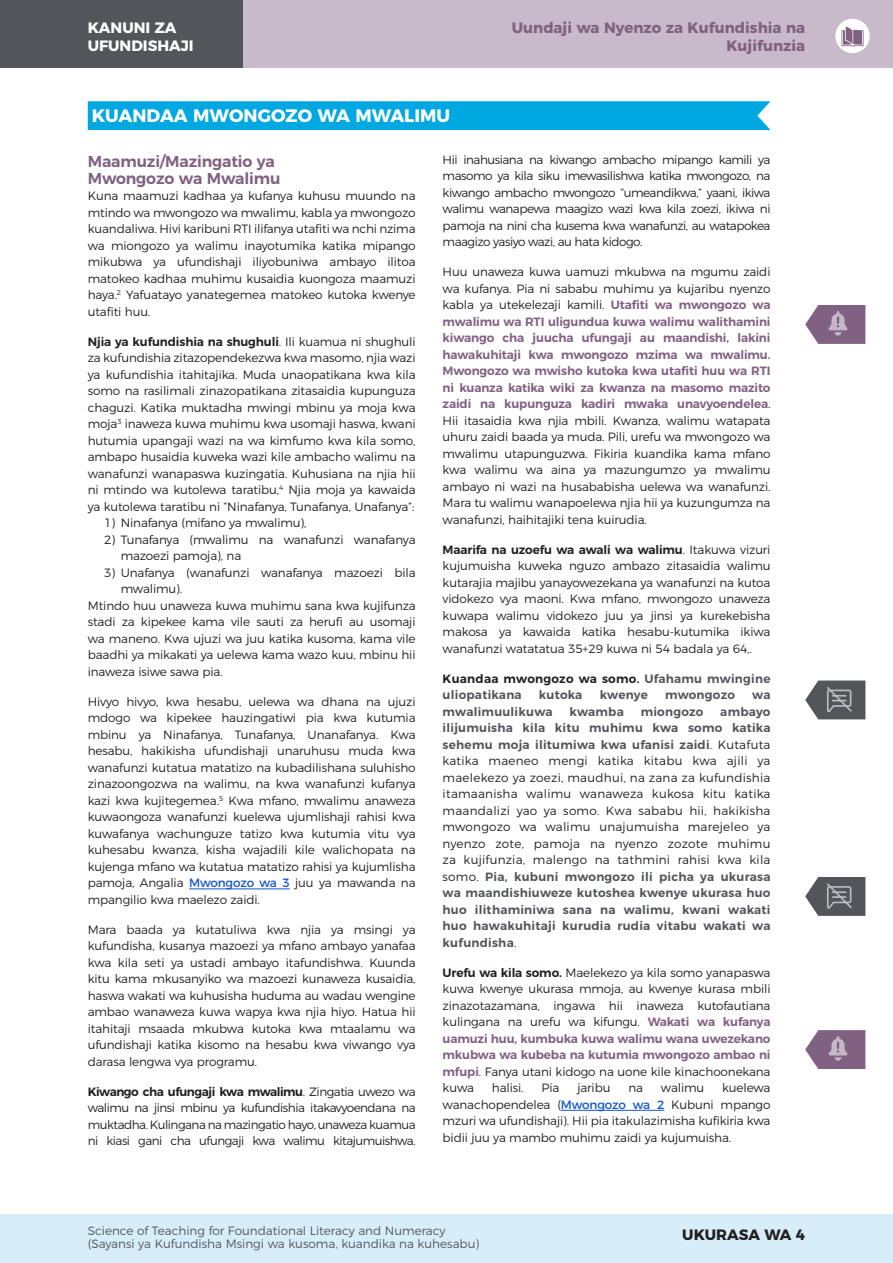
<style>
.page{position:relative;width:893px;height:1263px;background:#fff}
.page>*{position:absolute;margin:0;border:0;box-sizing:border-box;transform-origin:0 0}
.PED_head{font:700 18px "Montserrat";color:#fff}
.PED_SH{font:600 15.75px/16.5px "Montserrat";letter-spacing:-.01em;color:#816182}
.t1{font:700 15px/18px "Montserrat";color:#816182;text-align:right}
.t2{font:700 15px/18px "Montserrat";color:#fff}
.t3{font:700 15px "Montserrat";color:#231f20}
.PED_body{font:300 12px/16.5px "Montserrat";letter-spacing:-.01em;color:#231f20;text-align:justify}
.t4{font:300 12px/13.5px "Montserrat";color:#54555a}
.PED_body-2{font:600 12px/16.5px "Montserrat";letter-spacing:.02em;color:#54555a}
.s1{font-weight:600}
.s2{font-weight:400;color:#15c}
.s3{font-weight:600;color:#816182}
.s4{color:#231f20}
.s5{font-weight:600;color:#54555a}
</style>
<div class="page">
<div style="left:0;top:0;width:893px;height:67px;background:#c9bacb"></div>
<div style="left:0;top:0;width:242px;height:67px;background:#54555a"></div>
<div style="left:0;top:1214px;width:893px;height:49px;background:#d7edfa"></div>
<div style="left:835px;top:19px;width:35px;height:34px;background:#fff;border-radius:50%"></div>
<svg style="left:841px;top:27px;width:22px;height:19px"></svg>
<hr style="left:189px;top:889px;width:101px;height:1px;background:#15c">
<hr style="left:561px;top:1110px;width:103px;height:1px;background:#15c">
<svg style="left:805px;top:305px;width:60px;height:39px;background:#967b97"></svg>
<svg style="left:805px;top:680px;width:60px;height:39px;background:#737377"></svg>
<svg style="left:805px;top:877px;width:60px;height:39px;background:#717276"></svg>
<svg style="left:805px;top:1030px;width:60px;height:39px;background:#967b97"></svg>
<div style="left:88px;top:101px;width:682px;height:29px;background:#00a8e2"></div>
<p class="t2" style="left:88px;top:18px;width:107px">KANUNI ZA<br>UFUNDISHAJI</p>
<p class="PED_head" style="left:92px;top:100px;width:360px">KUANDAA MWONGOZO WA MWALIMU</p>
<p class="t1" style="left:512px;top:18px;width:295px">Uundaji wa Nyenzo za Kufundishia na<br>Kujifunzia</p>
<p class="PED_SH" style="left:88px;top:152px;width:194px">Maamuzi/Mazingatio ya<br>Mwongozo wa Mwalimu</p>
<p class="PED_body" style="left:88px;top:187px;width:329px">Kuna maamuzi kadhaa ya kufanya kuhusu muundo na mtindo wa mwongozo wa mwalimu, kabla ya mwongozo kuandaliwa. Hivi karibuni RTI ilifanya utafiti wa nchi nzima wa miongozo ya walimu inayotumika katika mipango mikubwa ya ufundishaji iliyobuniwa ambayo ilitoa matokeo kadhaa muhimu kusaidia kuongoza maamuzi haya.<sup>2</sup> Yafuatayo yanategemea matokeo kutoka kwenye utafiti huu.</p>
<p class="PED_body" style="left:88px;top:332px;width:329px"><span class="s1">Njia ya kufundishia na shughuli</span>. Ili kuamua ni shughuli za kufundishia zitazopendekezwa kwa masomo, njia wazi ya kufundishia itahitajika. Muda unaopatikana kwa kila somo na rasilimali zinazopatikana zitasaidia kupunguza chaguzi. Katika muktadha mwingi mbinu ya moja kwa moja<sup>3</sup> inaweza kuwa muhimu kwa usomaji haswa, kwani hutumia upangaji wazi na wa kimfumo kwa kila somo, ambapo husaidia kuweka wazi kile ambacho walimu na wanafunzi wanapaswa kuzingatia. Kuhusiana na njia hii ni mtindo wa kutolewa taratibu,<sup>4</sup> Njia moja ya kawaida ya kutolewa taratibu ni “Ninafanya, Tunafanya, Unafanya”:</p>
<p class="PED_body" style="left:104px;top:514px;width:204px">1) Ninafanya (mifano ya mwalimu),</p>
<p class="PED_body" style="left:121px;top:530px;width:296px;text-indent:-16px">2) Tunafanya (mwalimu na wanafunzi wanafanya mazoezi pamoja), na</p>
<p class="PED_body" style="left:121px;top:563px;width:296px;text-indent:-16px">3) Unafanya (wanafunzi wanafanya mazoezi bila mwalimu).</p>
<p class="PED_body" style="left:88px;top:596px;width:329px">Mtindo huu unaweza kuwa muhimu sana kwa kujifunza stadi za kipekee kama vile sauti za herufi au usomaji wa maneno. Kwa ujuzi wa juu katika kusoma, kama vile baadhi ya mikakati ya uelewa kama wazo kuu, mbinu hii inaweza isiwe sawa pia.</p>
<p class="PED_body" style="left:88px;top:692px;width:329px">Hivyo hivyo, kwa hesabu, uelewa wa dhana na ujuzi mdogo wa kipekee hauzingatiwi pia kwa kutumia mbinu ya Ninafanya, Tunafanya, Unanafanya. Kwa hesabu, hakikisha ufundishaji unaruhusu muda kwa wanafunzi kutatua matatizo na kubadilishana suluhisho zinazoongozwa na walimu, na kwa wanafunzi kufanya kazi kwa kujitegemea.<sup>5</sup> Kwa mfano, mwalimu anaweza kuwaongoza wanafunzi kuelewa ujumlishaji rahisi kwa kuwafanya wachunguze tatizo kwa kutumia vitu vya kuhesabu kwanza, kisha wajadili kile walichopata na kujenga mfano wa kutatua matatizo rahisi ya kujumlisha pamoja, Angalia <span class="s2">Mwongozo wa 3</span> juu ya mawanda na mpangilio kwa maelezo zaidi.</p>
<p class="PED_body" style="left:88px;top:920px;width:329px">Mara baada ya kutatuliwa kwa njia ya msingi ya kufundisha, kusanya mazoezi ya mfano ambayo yanafaa kwa kila seti ya ustadi ambayo itafundishwa. Kuunda kitu kama mkusanyiko wa mazoezi kunaweza kusaidia, haswa wakati wa kuhusisha huduma au wadau wengine ambao wanaweza kuwa wapya kwa njia hiyo. Hatua hii itahitaji msaada mkubwa kutoka kwa mtaalamu wa ufundishaji katika kisomo na hesabu kwa viwango vya darasa lengwa vya programu.</p>
<p class="PED_body" style="left:88px;top:1082px;width:329px"><span class="s1">Kiwango cha ufungaji kwa mwalimu</span>. Zingatia uwezo wa walimu na jinsi mbinu ya kufundishia itakavyoendana na muktadha. Kulingana na mazingatio hayo, unaweza kuamua ni kiasi gani cha ufungaji kwa walimu kitajumuishwa.</p>
<p class="PED_body" style="left:443px;top:150px;width:329px">Hii inahusiana na kiwango ambacho mipango kamili ya masomo ya kila siku imewasilishwa katika mwongozo, na kiwango ambacho mwongozo “umeandikwa,” yaani, ikiwa walimu wanapewa maagizo wazi kwa kila zoezi, ikiwa ni pamoja na nini cha kusema kwa wanafunzi, au watapokea maagizo yasiyo wazi, au hata kidogo.</p>
<p class="PED_body" style="left:443px;top:263px;width:329px">Huu unaweza kuwa uamuzi mkubwa na mgumu zaidi wa kufanya. Pia ni sababu muhimu ya kujaribu nyenzo kabla ya utekelezaji kamili. <span class="s3">Utafiti wa mwongozo wa mwalimu wa RTI uligundua kuwa walimu walithamini kiwango cha juucha ufungaji au maandishi, lakini hawakuhitaji kwa mwongozo mzima wa mwalimu.<br>Mwongozo wa mwisho kutoka kwa utafiti huu wa RTI ni kuanza katika wiki za kwanza na masomo mazito zaidi na kupunguza kadiri mwaka unavyoendelea</span>.<br>Hii itasaidia kwa njia mbili. Kwanza, walimu watapata uhuru zaidi baada ya muda. Pili, urefu wa mwongozo wa mwalimu utapunguzwa. Fikiria kuandika kama mfano kwa walimu wa aina ya mazungumzo ya mwalimu ambayo ni wazi na husababisha uelewa wa wanafunzi.<br>Mara tu walimu wanapoelewa njia hii ya kuzungumza na wanafunzi, haihitajiki tena kuirudia.</p>
<p class="PED_body" style="left:443px;top:540px;width:329px"><span class="s1">Maarifa na uzoefu wa awali wa walimu</span>. Itakuwa vizuri kujumuisha kuweka nguzo ambazo zitasaidia walimu kutarajia majibu yanayowezekana ya wanafunzi na kutoa vidokezo vya maoni. Kwa mfano, mwongozo unaweza kuwapa walimu vidokezo juu ya jinsi ya kurekebisha makosa ya kawaida katika hesabu-kutumika ikiwa wanafunzi watatatua 35+29 kuwa ni 54 badala ya 64,.</p>
<p class="PED_body-2" style="left:443px;top:669px;width:329px"><span class="s4">Kuandaa mwongozo wa somo.</span> Ufahamu mwingine uliopatikana</p>
<p class="PED_body-2" style="left:539px;top:686px;width:45px">kutoka</p>
<p class="PED_body-2" style="left:600px;top:686px;width:50px">kwenye</p>
<p class="PED_body-2" style="left:665px;top:686px;width:71px">mwongozo</p>
<p class="PED_body-2" style="left:752px;top:686px;width:20px">wa</p>
<p class="PED_body-2" style="left:443px;top:702px;width:111px">mwalimuulikuwa</p>
<p class="PED_body-2" style="left:569px;top:702px;width:56px">kwamba</p>
<p class="PED_body-2" style="left:641px;top:702px;width:64px">miongozo</p>
<p class="PED_body" style="left:443px;top:702px;width:329px;text-indent:278px"><span class="s5">ambayo ilijumuisha kila kitu muhimu kwa somo katika sehemu moja ilitumiwa kwa ufanisi zaidi</span>. Kutafuta katika maeneo mengi katika kitabu kwa ajili ya maelekezo ya zoezi, maudhui, na zana za kufundishia itamaanisha walimu wanaweza kukosa kitu katika maandalizi yao ya somo. Kwa sababu hii, hakikisha mwongozo wa walimu unajumuisha marejeleo ya nyenzo zote, pamoja na nyenzo zozote muhimu za kujifunzia, malengo na tathmini rahisi kwa kila somo. <span class="s5">Pia, kubuni mwongozo ili picha ya ukurasa wa maandishiuweze kutoshea kwenye ukurasa huo huo ilithaminiwa sana na walimu, kwani wakati huo hawakuhitaji kurudia rudia vitabu wakati wa kufundisha</span>.</p>
<p class="PED_body" style="left:443px;top:963px;width:329px"><span class="s1">Urefu wa kila somo.</span> Maelekezo ya kila somo yanapaswa kuwa kwenye ukurasa mmoja, au kwenye kurasa mbili zinazotazamana, ingawa hii inaweza kutofautiana kulingana na urefu wa kifungu. <span class="s3">Wakati wa kufanya uamuzi huu, kumbuka kuwa walimu wana uwezekano mkubwa wa kubeba na kutumia mwongozo ambao ni mfupi</span>. Fanya utani kidogo na uone kile kinachoonekana kuwa</p>
<p class="PED_body" style="left:443px;top:1079px;width:329px;text-indent:280px">kuelewa wanachopendelea (<span class="s2">Mwongozo wa 2</span> Kubuni mpango mzuri wa ufundishaji). Hii pia itakulazimisha kufikiria kwa bidii juu ya mambo muhimu zaidi ya kujumuisha.</p>
<p class="PED_body" style="left:492px;top:1079px;width:33px">halisi.</p>
<p class="PED_body" style="left:542px;top:1079px;width:19px">Pia</p>
<p class="PED_body" style="left:577px;top:1079px;width:35px">jaribu</p>
<p class="PED_body" style="left:628px;top:1079px;width:16px">na</p>
<p class="PED_body" style="left:661px;top:1079px;width:45px">walimu</p>
<p class="t4" style="left:88px;top:1222px;width:393px">Science of Teaching for Foundational Literacy and Numeracy (Sayansi ya Kufundisha Msingi wa kusoma, kuandika na kuhesabu)</p>
<p class="t3" style="left:682px;top:1223px;width:124px">UKURASA WA 4</p>
</div>
